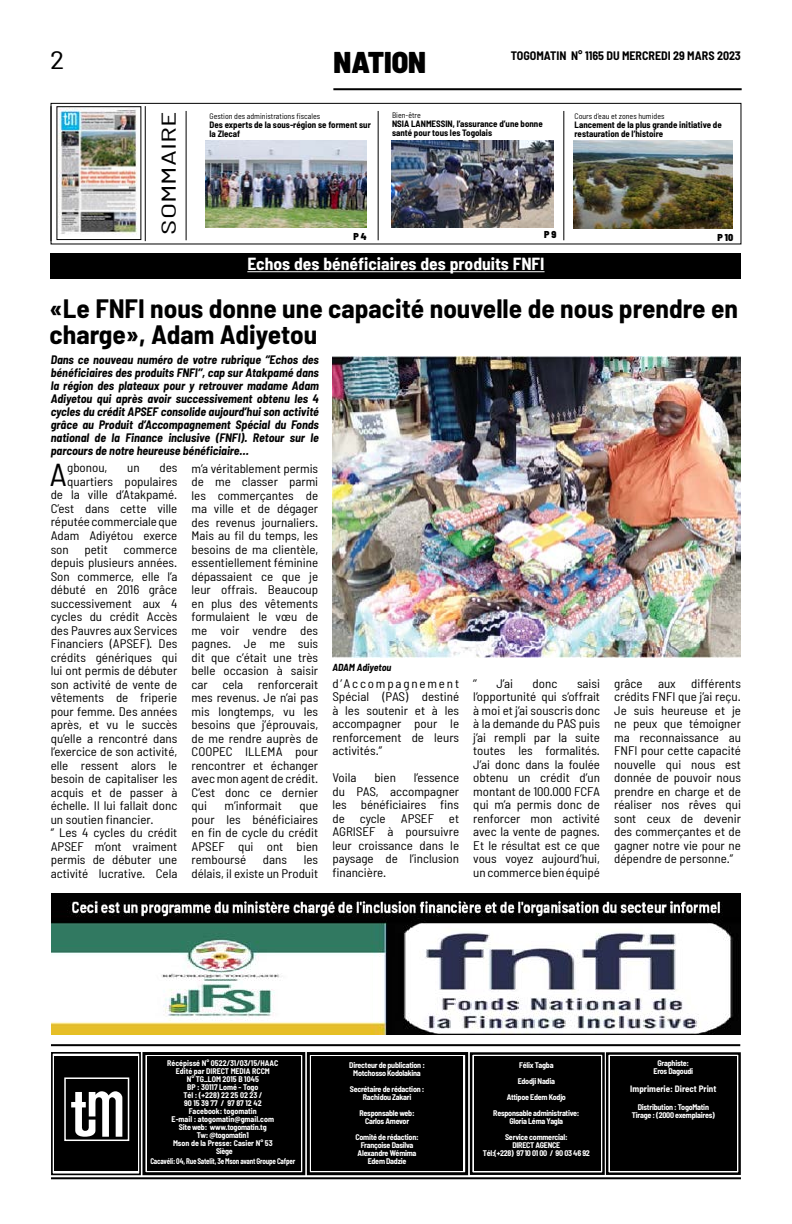
<style>
.page{position:relative;width:792px;height:1224px;background:#fff}
.page>*{position:absolute;margin:0;border:0;box-sizing:border-box;transform-origin:0 0}
.t1{font:semi-condensed 31.7px "Barlow";color:#000;scale:1.05 1}
.t2{font:900 semi-condensed 30px "Barlow";color:#000}
.t3{font:700 semi-condensed 26px/26px "Barlow";color:#000;scale:1.05 1}
.t4{font:semi-condensed 25.1px "Barlow";color:#000;scale:1.2 1}
.t5{font:semi-condensed 20px "Barlow";color:#000;scale:1.5 1}
.t6{font:700 semi-condensed 17.2px "Barlow";color:#fff}
.t7{font:semi-condensed 12.4px/13.5px "Barlow";color:#000;text-align:justify;scale:1.05 1}
.t8{font:italic 700 semi-condensed 12px/13px "Barlow";color:#000;text-align:justify}
.t9{font:700 semi-condensed 12px "Barlow";color:#fff}
.t10{font:700 semi-condensed 12px "Barlow";color:#000}
.t11{font:italic 700 semi-condensed 10px "Barlow";color:#000}
.t12{font:900 semi-condensed 10px "Barlow";color:#000}
.t13{font:700 semi-condensed 9px/9px "Barlow";color:#000}
.t14{font:700 semi-condensed 9px "Barlow";color:#fff}
.t15{font:700 semi-condensed 8px/8px "Barlow";letter-spacing:-.03em;color:#fff;text-align:center}
.t16{font:700 semi-condensed 8px/8px "Barlow";color:#fff;text-align:center}
.t17{font:semi-condensed 8px "Barlow";color:#000}
.t18{font:700 semi-condensed 8px "Barlow";letter-spacing:-.03em;color:#fff;scale:.89 1}
</style>
<div class="page">
<hr style="left:145px;top:106px;width:1px;height:135px;background:#000">
<hr style="left:51px;top:1177px;width:690px;height:2px;background:#000">
<hr style="left:51px;top:1044px;width:689px;height:2px;background:#000">
<div style="left:147px;top:1056px;width:153px;height:115px;background:#000"></div>
<div style="left:142px;top:1052px;width:163px;height:123px;border:3px solid #000"></div>
<div style="left:54px;top:1056px;width:84px;height:115px;background:#000"></div>
<div style="left:51px;top:1052px;width:90px;height:123px;border:2px solid #000"></div>
<div style="left:311px;top:1056px;width:152px;height:115px;background:#000"></div>
<div style="left:307px;top:1052px;width:161px;height:123px;border:3px solid #000"></div>
<div style="left:474px;top:1056px;width:127px;height:115px;background:#000"></div>
<div style="left:470px;top:1052px;width:135px;height:123px;border:2px solid #000"></div>
<div style="left:610px;top:1056px;width:127px;height:115px;background:#000"></div>
<div style="left:606px;top:1052px;width:135px;height:123px;border:2px solid #000"></div>
<div style="left:64px;top:1077px;width:65px;height:64px;border:2px solid #fff"></div>
<svg style="left:71px;top:1091px;width:51px;height:46px"></svg>
<hr style="left:186px;top:111px;width:1px;height:129px;background:#000">
<hr style="left:378px;top:111px;width:1px;height:129px;background:#000">
<hr style="left:563px;top:111px;width:1px;height:129px;background:#000">
<hr style="left:333px;top:88px;width:409px;height:2px;background:#000">
<img style="left:59px;top:109px;width:78px;height:126px">
<svg style="left:61px;top:132px;width:17px;height:14px"></svg>
<div style="left:50px;top:253px;width:691px;height:26px;background:#000"></div>
<hr style="left:247px;top:271px;width:298px;height:1px;background:#fff">
<img style="left:51px;top:893px;width:690px;height:142px">
<div style="left:51px;top:103px;width:690px;height:141px;border:1px solid #000"></div>
<img style="left:574px;top:141px;width:159px;height:87px">
<img style="left:205px;top:141px;width:162px;height:86px">
<img style="left:391px;top:141px;width:163px;height:87px">
<img style="left:333px;top:357px;width:408px;height:301px">
<h3 class="t4" style="left:50px;top:45px;width:13px">2</h3>
<h3 class="t5" style="left:156px;top:235px;width:83px;rotate:-90deg">SOMMAIRE</h3>
<h2 class="t2" style="left:334px;top:43px;width:94px">NATION</h2>
<p class="t10" style="left:511px;top:48px;width:232px">TOGOMATIN N° 1165 DU MERCREDI 29 MARS 2023</p>
<p class="t17" style="left:210px;top:111px;width:112px">Gestion des administrations fiscales</p>
<p class="t13" style="left:210px;top:120px;width:163px">Des experts de la sous-région se forment sur la Zlecaf</p>
<p class="t17" style="left:392px;top:110px;width:30px">Bien-être</p>
<p class="t13" style="left:392px;top:119px;width:152px">NSIA LANMESSIN, l’assurance d’une bonne santé pour tous les Togolais</p>
<p class="t17" style="left:575px;top:112px;width:91px">Cours d’eau et zones humides</p>
<p class="t13" style="left:575px;top:120px;width:149px">Lancement de la plus grande initiative de restauration de l’histoire</p>
<p class="t12" style="left:544px;top:229px;width:14px">P 9</p>
<p class="t12" style="left:717px;top:231px;width:17px">P 10</p>
<p class="t12" style="left:353px;top:230px;width:15px">P 4</p>
<p class="t9" style="left:296px;top:252px;width:209px">Echos des Bénéficiaires des produits FNFI</p>
<h3 class="t6" style="left:247px;top:254px;width:299px">Echos des bénéficiaires des produits FNFI</h3>
<h3 class="t3" style="left:50px;top:295px;width:657px">«Le FNFI nous donne une capacité nouvelle de nous prendre en charge», Adam Adiyetou</h3>
<p class="t8" style="left:51px;top:353px;width:270px">Dans ce nouveau numéro de votre rubrique ‘’Echos des bénéficiaires des produits FNFI’’, cap sur Atakpamé dans la région des plateaux pour y retrouver madame Adam Adiyetou qui après avoir successivement obtenu les 4 cycles du crédit APSEF consolide aujourd’hui son activité grâce au Produit d’Accompagnement Spécial du Fonds national de la Finance inclusive (FNFI). Retour sur le parcours de notre heureuse bénéficiaire…</p>
<h1 class="t1" style="left:50px;top:455px;width:18px">A</h1>
<p class="t7" style="left:67px;top:461px;width:40px">gbonou,</p>
<p class="t7" style="left:127px;top:461px;width:13px">un</p>
<p class="t7" style="left:159px;top:461px;width:19px">des</p>
<p class="t7" style="left:192px;top:461px;width:122px">m’a véritablement permis de me classer parmi les commerçantes de ma ville et de dégager des revenus journaliers.<br>Mais au fil du temps, les besoins de ma clientèle, essentiellement féminine dépassaient ce que je leur offrais. Beaucoup en plus des vêtements formulaient le vœu de me voir vendre des pagnes. Je me suis dit que c’était une très belle occasion à saisir car cela renforcerait mes revenus. Je n’ai pas mis longtemps, vu les besoins que j’éprouvais, de me rendre auprès de COOPEC ILLEMA pour rencontrer et échanger avec mon agent de crédit.<br>C’est donc ce dernier qui</p>
<p class="t7" style="left:67px;top:474px;width:106px">quartiers populaires</p>
<p class="t7" style="left:51px;top:488px;width:122px">de la ville d’Atakpamé.</p>
<p class="t7" style="left:51px;top:501px;width:122px">C’est dans cette ville</p>
<p class="t7" style="left:51px;top:515px;width:122px">réputée commerciale que</p>
<p class="t7" style="left:51px;top:528px;width:122px">Adam Adiyétou exerce</p>
<p class="t7" style="left:51px;top:542px;width:19px">son</p>
<p class="t7" style="left:84px;top:542px;width:24px">petit</p>
<p class="t7" style="left:51px;top:542px;width:122px;text-align:left;text-indent:73px">commerce depuis plusieurs années.<br>Son commerce, elle l’a débuté en 2016 grâce successivement aux 4 cycles du crédit Accès des Pauvres aux Services<br>Financiers (APSEF). Des crédits génériques qui lui ont permis de débuter son activité de vente de vêtements de friperie pour femme. Des années après, et vu le succès qu’elle a rencontré dans l’exercice de son activité, elle ressent alors le besoin de capitaliser les acquis et de passer à échelle. Il lui fallait donc un soutien financier.<br>‘’ Les 4 cycles du crédit<br>APSEF m’ont vraiment permis de débuter une activité lucrative. Cela</p>
<p class="t11" style="left:332px;top:662px;width:60px">ADAM Adiyetou</p>
<p class="t7" style="left:332px;top:676px;width:122px">d’Accompagnement Spécial (PAS) destiné à les soutenir et à les accompagner pour le renforcement de leurs activités.’’</p>
<p class="t7" style="left:332px;top:771px;width:24px">Voila</p>
<p class="t7" style="left:374px;top:771px;width:22px">bien</p>
<p class="t7" style="left:473px;top:676px;width:122px;text-indent:104px">saisi l’opportunité qui s’offrait à moi et j’ai souscris donc à la demande du PAS puis j’ai rempli par la suite toutes les formalités.<br>J’ai donc dans la foulée obtenu un crédit d’un montant de 100.000 FCFA qui m’a permis donc de renforcer mon activité avec la vente de pagnes.<br>Et le résultat est ce que vous voyez aujourd’hui, un commerce bien équipé</p>
<p class="t7" style="left:614px;top:676px;width:122px">grâce aux différents crédits FNFI que j’ai reçu.<br>Je suis heureuse et je ne peux que témoigner ma reconnaissance au FNFI pour cette capacité nouvelle qui nous est donnée de pouvoir nous prendre en charge et de réaliser nos rêves qui sont ceux de devenir des commerçantes et de gagner notre vie pour ne dépendre de personne.’’</p>
<p class="t7" style="left:473px;top:676px;width:5px">‘’</p>
<p class="t7" style="left:496px;top:676px;width:17px">J’ai</p>
<p class="t7" style="left:533px;top:676px;width:25px">donc</p>
<p class="t7" style="left:332px;top:771px;width:122px;text-indent:82px">l’essence du PAS, accompagner les bénéficiaires fins de cycle APSEF et AGRISEF à poursuivre leur croissance dans le paysage de l’inclusion financière.</p>
<p class="t7" style="left:225px;top:799px;width:56px">m’informait</p>
<p class="t7" style="left:192px;top:799px;width:122px;text-indent:108px">que pour les bénéficiaires en fin de cycle du crédit APSEF qui ont bien remboursé</p>
<p class="t7" style="left:192px;top:853px;width:122px;text-align:right">les<br>délais, il existe un Produit</p>
<p class="t7" style="left:263px;top:853px;width:24px">dans</p>
<p class="t16" style="left:167px;top:1059px;width:113px">Récépissé N° 0522/31/03/15/HAAC<br>Edité par DIRECT MEDIA RCCM<br>N° TG_LOM 2015 B 1045<br>BP : 30117 Lomé - Togo<br>Tél : (+228) 22 25 02 23 /<br>90 15 39 77 / 97 87 12 42<br>Facebook: togomatin<br>E-mail : atogomatin@gmail.com<br>Site web: www.togomatin.tg<br>Tw: @togomatin1<br>Mson de la Presse: Casier N° 53<br>Siège</p>
<p class="t18" style="left:150px;top:1157px;width:164px">Cacavéli: 04, Rue Satelit, 3e Mson avant Groupe Cafper</p>
<p class="t15" style="left:349px;top:1061px;width:77px">Directeur de publication :<br>Motchosso Kodolakina</p>
<p class="t15" style="left:350px;top:1085px;width:76px">Secrétaire de rédaction :<br>Rachidou Zakari</p>
<p class="t15" style="left:360px;top:1109px;width:57px">Responsable web:<br>Carlos Amevor</p>
<p class="t15" style="left:356px;top:1133px;width:65px">Comité de rédaction:<br>Françoise Dasilva<br>Alexandre Wémima<br>Edem Dadzie</p>
<p class="t15" style="left:493px;top:1057px;width:88px;line-height:16px">Félix Tagba<br>Edodji Nadia<br>Attipoe Edem Kodjo<br>Responsable administrative:</p>
<p class="t15" style="left:505px;top:1113px;width:64px;line-height:16px">Gloria Léma Yagla<br>Service commercial:</p>
<p class="t15" style="left:483px;top:1141px;width:109px">DIRECT AGENCE<br>Tél:(+228) 97 10 01 00 / 90 03 46 92</p>
<p class="t15" style="left:654px;top:1059px;width:41px">Graphiste:<br>Eros Dagoudi</p>
<p class="t14" style="left:630px;top:1083px;width:88px">Imprimerie: Direct Print</p>
<p class="t15" style="left:632px;top:1103px;width:84px">Distribution : TogoMatin<br>Tirage : (2000 exemplaires)</p>
</div>
